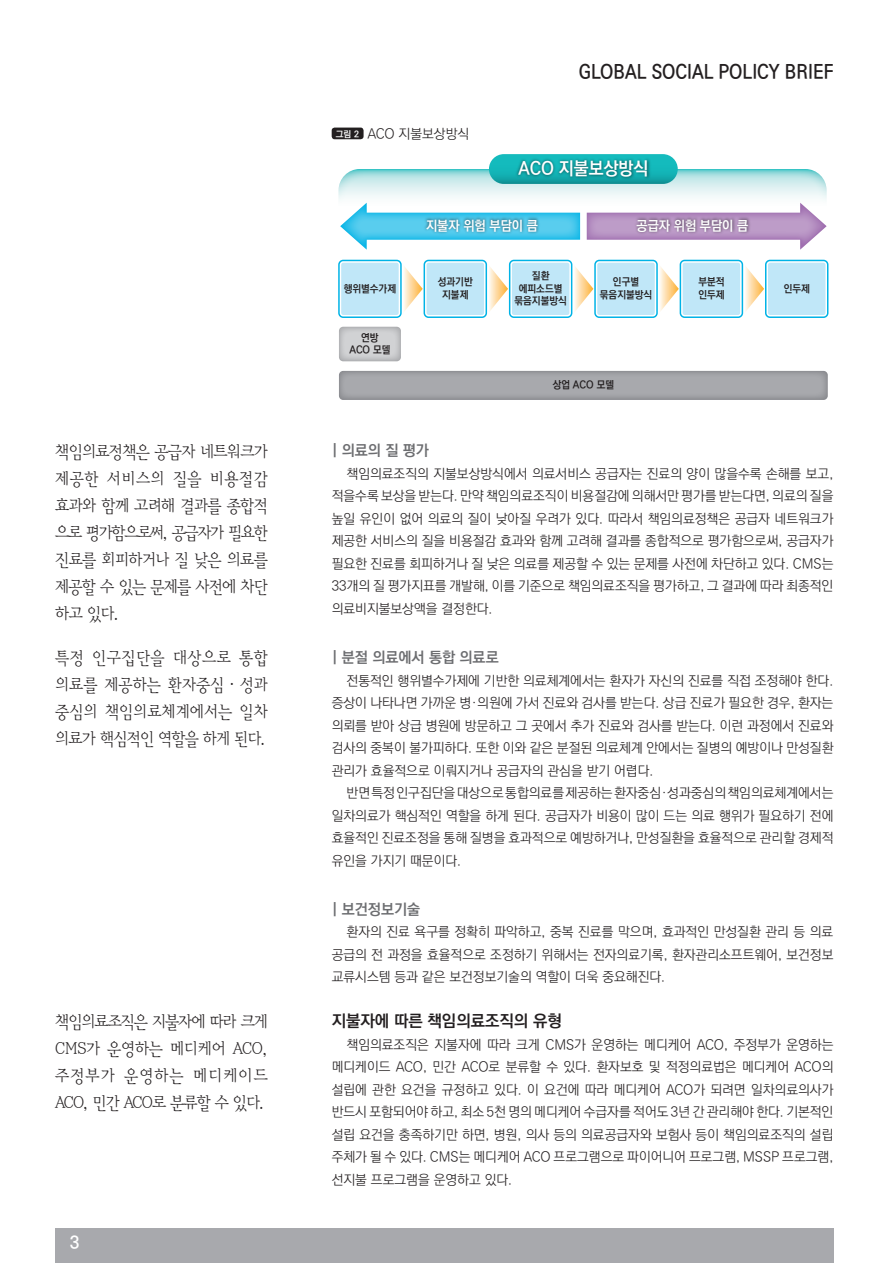
<style>
.page{position:relative;width:893px;height:1263px;background:#fff}
.page>*{position:absolute;margin:0;border:0;box-sizing:border-box;transform-origin:0 0}
.t1{font:700 19.5px "Ko Pub Dotum";color:#231f20;scale:.9 1}
.t2{font:700 18px "Ko Pub Dotum";color:#fff;scale:.95 1}
.t3{font:700 17.4px "Ko Pub Dotum";color:#fff;scale:.96 1}
.t4{font:17.25px/27px "YDIY Mj O220";letter-spacing:-.04em;color:#231f20;text-align:justify;scale:.91 1}
._1{font:700 16.5px "Ko Pub Dotum";color:#231f20}
.소제목{font:700 15px "Ko Pub Dotum";color:#6c6d70}
.본문-고딕본문{font:300 13.5px/22.5px "Ko Pub Dotum";color:#231f20;text-align:justify}
.t5{font:700 13.5px "Ko Pub Dotum";color:#fff;scale:.95 1}
.그림제목{font:300 13.5px "Ko Pub Dotum";color:#231f20}
.t6{font:700 10.5px/12.6px "Ko Pub Dotum";color:#231f20;text-align:center;scale:.95 1}
.t7{font:700 9px "Ko Pub Dotum";color:#fff}
</style>
<div class="page">
<div style="left:55px;top:1229px;width:778px;height:34px;background:#a8a9ad"></div>
<div style="left:332px;top:128px;width:32px;height:11px;background:#231f20;border-radius:3px"></div>
<div style="left:339px;top:260px;width:62px;height:57px;background:#c0e7f8;border-radius:4px"></div>
<div style="left:337px;top:258px;width:66px;height:61px;border:4px solid #fff;border-radius:4px"></div>
<div style="left:338px;top:260px;width:64px;height:58px;border:2px solid #00b3e6;border-radius:4px"></div>
<div style="left:424px;top:260px;width:62px;height:57px;background:#c0e7f8;border-radius:4px"></div>
<div style="left:422px;top:258px;width:67px;height:61px;border:4px solid #fff;border-radius:4px"></div>
<div style="left:424px;top:260px;width:63px;height:58px;border:2px solid #00b3e6;border-radius:4px"></div>
<div style="left:510px;top:260px;width:62px;height:57px;background:#c0e7f8;border-radius:4px"></div>
<div style="left:507px;top:258px;width:67px;height:61px;border:4px solid #fff;border-radius:4px"></div>
<div style="left:509px;top:260px;width:63px;height:58px;border:2px solid #00b3e6;border-radius:4px"></div>
<div style="left:595px;top:260px;width:62px;height:57px;background:#c0e7f8;border-radius:4px"></div>
<div style="left:593px;top:258px;width:66px;height:61px;border:4px solid #fff;border-radius:4px"></div>
<div style="left:594px;top:260px;width:64px;height:58px;border:2px solid #00b3e6;border-radius:4px"></div>
<div style="left:680px;top:260px;width:62px;height:57px;background:#c0e7f8;border-radius:4px"></div>
<div style="left:678px;top:258px;width:67px;height:61px;border:4px solid #fff;border-radius:4px"></div>
<div style="left:680px;top:260px;width:63px;height:58px;border:2px solid #00b3e6;border-radius:4px"></div>
<div style="left:766px;top:260px;width:62px;height:57px;background:#c0e7f8;border-radius:4px"></div>
<div style="left:763px;top:258px;width:67px;height:61px;border:4px solid #fff;border-radius:4px"></div>
<div style="left:765px;top:260px;width:63px;height:58px;border:2px solid #00b3e6;border-radius:4px"></div>
<svg style="left:338px;top:169px;width:489px;height:81px"></svg>
<svg style="left:404px;top:264px;width:19px;height:50px"></svg>
<svg style="left:488px;top:264px;width:20px;height:50px"></svg>
<svg style="left:573px;top:264px;width:20px;height:50px"></svg>
<svg style="left:660px;top:264px;width:19px;height:50px"></svg>
<svg style="left:744px;top:264px;width:20px;height:50px"></svg>
<svg style="left:339px;top:327px;width:62px;height:34px;background:#c9cacc"></svg>
<div style="left:339px;top:371px;width:489px;height:29px;background:linear-gradient(to right,#a5a6aa,#a5a6aa);border-radius:4px"></div>
<img style="left:422px;top:215px;width:121px;height:23px">
<img style="left:632px;top:215px;width:121px;height:23px">
<svg style="left:489px;top:154px;width:189px;height:30px;background:#19b1b4"></svg>
<img style="left:514px;top:155px;width:139px;height:28px">
<p class="t4" style="left:55px;top:439px;width:235px">책임의료정책은 공급자 네트워크가 제공한 서비스의 질을 비용절감 효과와 함께 고려해 결과를 종합적 으로 평가함으로써, 공급자가 필요한 진료를 회피하거나 질 낮은 의료를 제공할 수 있는 문제를 사전에 차단 하고 있다.</p>
<p class="t4" style="left:55px;top:645px;width:235px">특정 인구집단을 대상으로 통합 의료를 제공하는 환자중심·성과 중심의 책임의료체계에서는 일차 의료가 핵심적인 역할을 하게 된다.</p>
<p class="t4" style="left:55px;top:1008px;width:235px">책임의료조직은 지불자에 따라 크게 CMS가 운영하는 메디케어 ACO, 주정부가 운영하는 메디케이드 ACO, 민간 ACO로 분류할 수 있다.</p>
<p class="t3" style="left:70px;top:1234px;width:11px">3</p>
<p class="t7" style="left:336px;top:129px;width:25px">그림 2</p>
<p class="그림제목" style="left:367px;top:127px;width:103px">ACO 지불보상방식</p>
<h1 class="t1" style="left:579px;top:62px;width:284px">GLOBAL SOCIAL POLICY BRIEF</h1>
<p class="t2" style="left:518px;top:159px;width:138px">ACO 지불보상방식</p>
<p class="t6" style="left:344px;top:283px;width:56px">행위별수가제</p>
<p class="t6" style="left:349px;top:331px;width:45px">연방<br>ACO 모델</p>
<p class="t5" style="left:426px;top:219px;width:119px">지불자 위험 부담이 큼</p>
<p class="t5" style="left:637px;top:219px;width:119px">공급자 위험 부담이 큼</p>
<p class="t6" style="left:438px;top:276px;width:38px">성과기반 지불제</p>
<p class="t6" style="left:515px;top:270px;width:56px">질환 에피소드별 묶음지불방식</p>
<p class="t6" style="left:600px;top:276px;width:56px">인구별 묶음지불방식</p>
<p class="t6" style="left:698px;top:276px;width:29px;text-align:left">부분적 인두제</p>
<p class="t6" style="left:784px;top:282px;width:29px">인두제</p>
<p class="t6" style="left:553px;top:379px;width:66px">상업 ACO 모델</p>
<p class="소제목" style="left:332px;top:443px;width:99px">| 의료의 질 평가</p>
<p class="본문-고딕본문" style="left:332px;top:463px;width:503px;text-indent:15px">책임의료조직의 지불보상방식에서 의료서비스 공급자는 진료의 양이 많을수록 손해를 보고, 적을수록 보상을 받는다. 만약 책임의료조직이 비용절감에 의해서만 평가를 받는다면, 의료의 질을 높일 유인이 없어 의료의 질이 낮아질 우려가 있다. 따라서 책임의료정책은 공급자 네트워크가 제공한 서비스의 질을 비용절감 효과와 함께 고려해 결과를 종합적으로 평가함으로써, 공급자가 필요한 진료를 회피하거나 질 낮은 의료를 제공할 수 있는 문제를 사전에 차단하고 있다. CMS는 33개의 질 평가지표를 개발해, 이를 기준으로 책임의료조직을 평가하고, 그 결과에 따라 최종적인 의료비지불보상액을 결정한다.</p>
<p class="소제목" style="left:332px;top:650px;width:169px">| 분절 의료에서 통합 의료로</p>
<p class="본문-고딕본문" style="left:332px;top:670px;width:503px;text-indent:15px">전통적인 행위별수가제에 기반한 의료체계에서는 환자가 자신의 진료를 직접 조정해야 한다. 증상이 나타나면 가까운 병·의원에 가서 진료와 검사를 받는다. 상급 진료가 필요한 경우, 환자는 의뢰를 받아 상급 병원에 방문하고 그 곳에서 추가 진료와 검사를 받는다. 이런 과정에서 진료와 검사의 중복이 불가피하다. 또한 이와 같은 분절된 의료체계 안에서는 질병의 예방이나 만성질환 관리가 효율적으로 이뤄지거나 공급자의 관심을 받기 어렵다.</p>
<p class="본문-고딕본문" style="left:332px;top:782px;width:503px;text-indent:15px">반면 특정 인구집단을 대상으로 통합의료를 제공하는 환자중심·성과중심의 책임의료체계에서는 일차의료가 핵심적인 역할을 하게 된다. 공급자가 비용이 많이 드는 의료 행위가 필요하기 전에 효율적인 진료조정을 통해 질병을 효과적으로 예방하거나, 만성질환을 효율적으로 관리할 경제적 유인을 가지기 때문이다.</p>
<p class="소제목" style="left:332px;top:902px;width:90px">| 보건정보기술</p>
<p class="본문-고딕본문" style="left:332px;top:921px;width:503px;text-indent:15px">환자의 진료 욕구를 정확히 파악하고, 중복 진료를 막으며, 효과적인 만성질환 관리 등 의료 공급의 전 과정을 효율적으로 조정하기 위해서는 전자의료기록, 환자관리소프트웨어, 보건정보 교류시스템 등과 같은 보건정보기술의 역할이 더욱 중요해진다.</p>
<p class="_1" style="left:332px;top:1013px;width:232px">지불자에 따른 책임의료조직의 유형</p>
<p class="본문-고딕본문" style="left:332px;top:1034px;width:503px;text-indent:15px">책임의료조직은 지불자에 따라 크게 CMS가 운영하는 메디케어 ACO, 주정부가 운영하는 메디케이드 ACO, 민간 ACO로 분류할 수 있다. 환자보호 및 적정의료법은 메디케어 ACO의 설립에 관한 요건을 규정하고 있다. 이 요건에 따라 메디케어 ACO가 되려면 일차의료의사가 반드시 포함되어야 하고, 최소 5천 명의 메디케어 수급자를 적어도 3년 간 관리해야 한다. 기본적인 설립 요건을 충족하기만 하면, 병원, 의사 등의 의료공급자와 보험사 등이 책임의료조직의 설립 주체가 될 수 있다. CMS는 메디케어 ACO 프로그램으로 파이어니어 프로그램, MSSP 프로그램, 선지불 프로그램을 운영하고 있다.</p>
</div>
